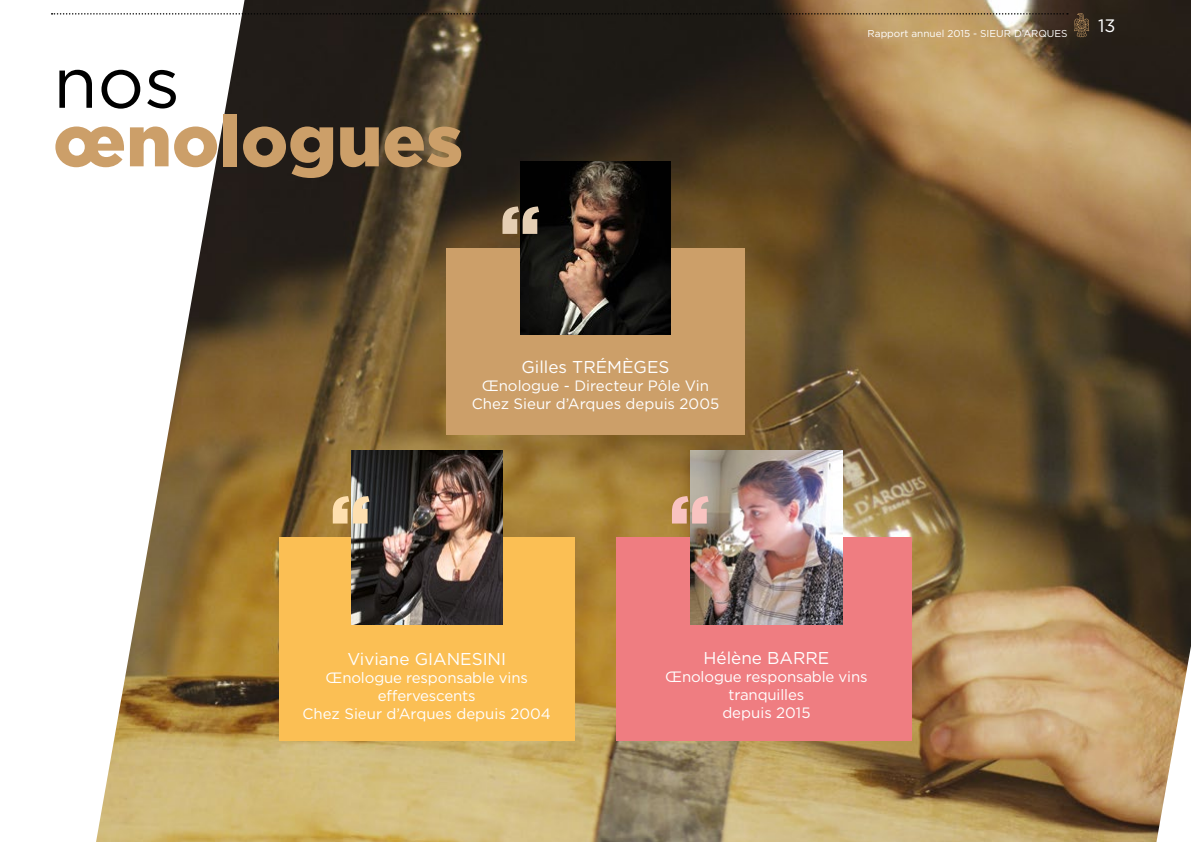
<style>
.page{position:relative;width:1191px;height:842px;background:#fff}
.page>*{position:absolute;margin:0;border:0;box-sizing:border-box;transform-origin:0 0}
.t1{font:900 75.6px "Gotham";color:#e5cfb4}
.t2{font:900 75.6px "Gotham";color:#fedfaf}
.t3{font:900 75.6px "Gotham";color:#f8c3c0}
.t4{font:900 72px "Gotham";color:#cc9f69}
.t5{font:72px "Gotham";color:#000}
.t6{font:18px "Gotham";color:#fff}
.t7{font:17.2px "Gotham";color:#fff}
.t8{font:15px/18px "Gotham";letter-spacing:-.01em;color:#fff;text-align:center}
.t9{font:10px "Gotham";color:#fff}
</style>
<div class="page">
<img style="left:96px;top:0;width:1095px;height:842px">
<div style="left:446px;top:248px;width:299px;height:186px;background:#cc9f69"></div>
<img style="left:520px;top:161px;width:150px;height:174px">
<div style="left:279px;top:537px;width:295px;height:203px;background:#fbbf54"></div>
<img style="left:351px;top:450px;width:151px;height:174px">
<div style="left:616px;top:537px;width:296px;height:203px;background:#ef7d81"></div>
<img style="left:691px;top:450px;width:151px;height:174px">
<svg style="left:1074px;top:13px;width:15px;height:24px"></svg>
<svg style="left:52px;top:13px;width:1016px;height:2px;background:#544c41"></svg>
<h2 class="t5" style="left:53px;top:36px;width:128px">nos</h2>
<h2 class="t4" style="left:53px;top:91px;width:411px">œnologues</h2>
<h1 class="t1" style="left:499px;top:181px;width:43px">“</h1>
<h1 class="t2" style="left:330px;top:471px;width:43px">“</h1>
<p class="t7" style="left:521px;top:356px;width:149px">Gilles TRÉMÈGES</p>
<p class="t8" style="left:472px;top:377px;width:249px">Œnologue - Directeur Pôle Vin<br>Chez Sieur d’Arques depuis 2005</p>
<h1 class="t3" style="left:669px;top:471px;width:43px">“</h1>
<p class="t9" style="left:867px;top:27px;width:201px">Rapport annuel 2015 - SIEUR D’ARQUES</p>
<p class="t6" style="left:1098px;top:14px;width:19px">13</p>
<p class="t7" style="left:347px;top:648px;width:160px">Viviane GIANESINI</p>
<p class="t8" style="left:302px;top:668px;width:250px">Œnologue responsable vins effervescents<br>Chez Sieur d’Arques depuis 2004</p>
<p class="t7" style="left:703px;top:647px;width:127px">Hélène BARRE</p>
<p class="t8" style="left:665px;top:667px;width:204px">Œnologue responsable vins tranquilles<br>depuis 2015</p>
</div>
